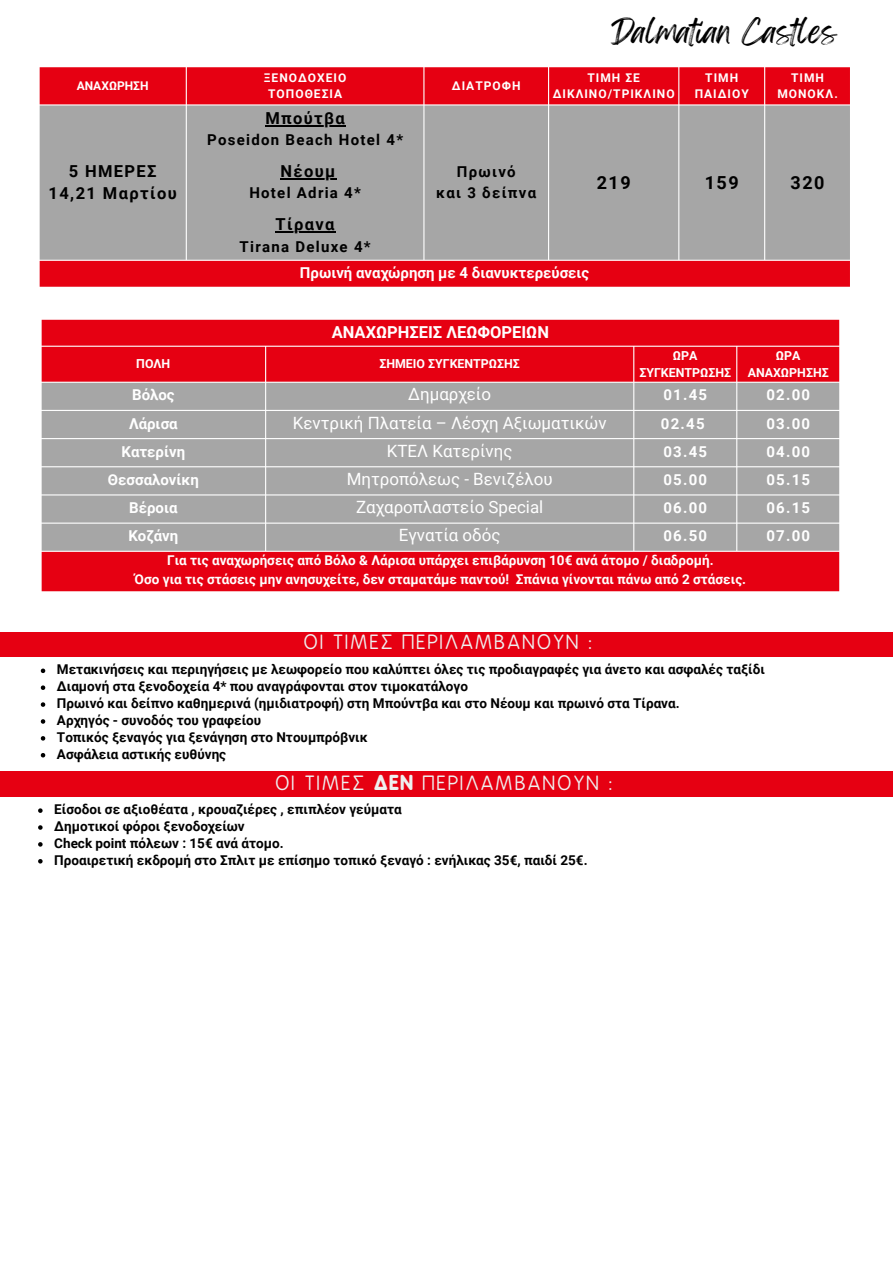
<style>
.page{position:relative;width:893px;height:1264px;background:#fff}
.page>*{position:absolute;margin:0;border:0;box-sizing:border-box;transform-origin:0 0}
.t1{font:27.75px "Feeling Passionate";color:#000}
.t2{font:19.5px "B Preplay";letter-spacing:.085em;color:#efefef}
.t3{font:700 18px "Roboto";letter-spacing:.085em;color:#000}
.t4{font:16.95px "Roboto";color:#fff}
.t5{font:700 16.5px "Roboto";letter-spacing:.085em;color:#000}
.t6{font:700 16.5px "Roboto";color:#fff}
.t7{font:700 15px "Roboto";color:#fff}
.t8{font:700 15px "Roboto";letter-spacing:.085em;color:#000}
.t9{font:700 13.5px "Roboto";color:#000}
.t10{font:700 13.5px "Roboto";color:#fff}
.t11{font:700 12.45px/16.5px "Roboto";color:#fff;text-align:center}
.t12{font:700 12px/16.2px "Roboto";letter-spacing:.085em;color:#fff;text-align:center}
.t13{font:700 12px "Roboto";color:#fff}
.s1{font-weight:700}
</style>
<div class="page">
<div style="left:42px;top:320px;width:797px;height:271px;background:#e60012"></div>
<div style="left:42px;top:383px;width:797px;height:167px;background:#a6a6a6"></div>
<div style="left:40px;top:67px;width:809px;height:220px;background:#e60012"></div>
<div style="left:40px;top:105px;width:809px;height:155px;background:#a6a6a6"></div>
<hr style="left:265px;top:125px;width:81px;height:2px;background:#000">
<hr style="left:280px;top:178px;width:56px;height:2px;background:#000">
<hr style="left:275px;top:232px;width:61px;height:1px;background:#000">
<div style="left:0;top:632px;width:892px;height:24px;background:#e60012"></div>
<svg style="left:41px;top:668px;width:4px;height:5px"></svg>
<svg style="left:41px;top:685px;width:4px;height:5px"></svg>
<svg style="left:41px;top:702px;width:4px;height:4px"></svg>
<svg style="left:41px;top:719px;width:4px;height:4px"></svg>
<svg style="left:41px;top:736px;width:4px;height:4px"></svg>
<svg style="left:41px;top:753px;width:4px;height:4px"></svg>
<div style="left:0;top:771px;width:892px;height:25px;background:#e60012"></div>
<svg style="left:38px;top:808px;width:5px;height:4px"></svg>
<svg style="left:38px;top:825px;width:5px;height:4px"></svg>
<svg style="left:38px;top:842px;width:5px;height:4px"></svg>
<svg style="left:38px;top:859px;width:5px;height:4px"></svg>
<p class="t13" style="left:77px;top:78px;width:73px">ΑΝΑΧΩΡΗΣΗ</p>
<p class="t5" style="left:69px;top:161px;width:89px">5 ΗΜΕΡΕΣ</p>
<p class="t5" style="left:49px;top:184px;width:130px">14,21 Μαρτίου</p>
<p class="t12" style="left:264px;top:69px;width:84px">ΞΕΝΟΔΟΧΕΙΟ</p>
<p class="t12" style="left:268px;top:86px;width:75px">ΤΟΠΟΘΕΣΙΑ</p>
<p class="t5" style="left:265px;top:109px;width:81px">Μπούτβα</p>
<p class="t8" style="left:207px;top:131px;width:197px">Poseidon Beach Hotel 4*</p>
<p class="t5" style="left:280px;top:162px;width:56px">Νέουμ</p>
<p class="t8" style="left:249px;top:184px;width:113px">Hotel Adria 4*</p>
<p class="t5" style="left:275px;top:215px;width:60px">Τίρανα</p>
<p class="t8" style="left:240px;top:238px;width:132px">Tirana Deluxe 4*</p>
<p class="t12" style="left:452px;top:77px;width:70px">ΔΙΑΤΡΟΦΗ</p>
<p class="t1" style="left:610px;top:9px;width:228px">Dalmatian Castles</p>
<p class="t12" style="left:587px;top:69px;width:54px">ΤΙΜΗ ΣΕ</p>
<p class="t12" style="left:552px;top:86px;width:123px">ΔΙΚΛΙΝΟ/ΤΡΙΚΛΙΝΟ</p>
<p class="t12" style="left:705px;top:69px;width:34px">ΤΙΜΗ</p>
<p class="t12" style="left:694px;top:86px;width:56px">ΠΑΙΔΙΟΥ</p>
<p class="t12" style="left:777px;top:69px;width:62px">ΤΙΜΗ<br>ΜΟΝΟΚΛ.</p>
<p class="t8" style="left:457px;top:163px;width:60px">Πρωινό</p>
<p class="t8" style="left:436px;top:184px;width:101px">και 3 δείπνα</p>
<p class="t3" style="left:596px;top:172px;width:35px">219</p>
<p class="t3" style="left:704px;top:172px;width:35px">159</p>
<p class="t3" style="left:790px;top:172px;width:35px">320</p>
<p class="t7" style="left:300px;top:264px;width:291px">Πρωινή αναχώρηση με 4 διανυκτερεύσεις</p>
<p class="t6" style="left:332px;top:323px;width:219px">ΑΝΑΧΩΡΗΣΕΙΣ ΛΕΩΦΟΡΕΙΩΝ</p>
<p class="t11" style="left:136px;top:356px;width:36px">ΠΟΛΗ</p>
<p class="t11" style="left:379px;top:356px;width:142px">ΣΗΜΕΙΟ ΣΥΓΚΕΝΤΡΩΣΗΣ</p>
<p class="t11" style="left:639px;top:348px;width:93px">ΩΡΑ<br>ΣΥΓΚΕΝΤΡΩΣΗΣ</p>
<p class="t11" style="left:747px;top:348px;width:82px">ΩΡΑ<br>ΑΝΑΧΩΡΗΣΗΣ</p>
<p class="t7" style="left:132px;top:386px;width:44px">Βόλος</p>
<p class="t4" style="left:408px;top:384px;width:84px">Δημαρχείο</p>
<p class="t7" style="left:663px;top:386px;width:45px">01.45</p>
<p class="t7" style="left:766px;top:386px;width:45px">02.00</p>
<p class="t7" style="left:129px;top:414px;width:50px">Λάρισα</p>
<p class="t4" style="left:293px;top:413px;width:315px">Κεντρική Πλατεία – Λέσχη Αξιωματικών</p>
<p class="t7" style="left:660px;top:414px;width:45px">02.45</p>
<p class="t7" style="left:766px;top:414px;width:45px">03.00</p>
<p class="t7" style="left:121px;top:443px;width:65px">Κατερίνη</p>
<p class="t4" style="left:387px;top:441px;width:127px">ΚΤΕΛ Κατερίνης</p>
<p class="t7" style="left:663px;top:443px;width:45px">03.45</p>
<p class="t7" style="left:766px;top:443px;width:45px">04.00</p>
<p class="t7" style="left:108px;top:471px;width:92px">Θεσσαλονίκη</p>
<p class="t4" style="left:347px;top:469px;width:207px">Μητροπόλεως - Βενιζέλου</p>
<p class="t7" style="left:663px;top:471px;width:45px">05.00</p>
<p class="t7" style="left:766px;top:471px;width:45px">05.15</p>
<p class="t7" style="left:129px;top:499px;width:50px">Βέροια</p>
<p class="t4" style="left:356px;top:497px;width:189px">Ζαχαροπλαστείο Special</p>
<p class="t7" style="left:663px;top:499px;width:45px">06.00</p>
<p class="t7" style="left:766px;top:499px;width:45px">06.15</p>
<p class="t7" style="left:128px;top:527px;width:51px">Κοζάνη</p>
<p class="t4" style="left:399px;top:525px;width:103px">Εγνατία οδός</p>
<p class="t7" style="left:663px;top:527px;width:45px">06.50</p>
<p class="t7" style="left:766px;top:527px;width:45px">07.00</p>
<p class="t10" style="left:167px;top:552px;width:548px">Για τις αναχωρήσεις από Βόλο &amp; Λάρισα υπάρχει επιβάρυνση 10€ ανά άτομο / διαδρομή.</p>
<p class="t10" style="left:135px;top:571px;width:613px">Όσο για τις στάσεις μην ανησυχείτε, δεν σταματάμε παντού! Σπάνια γίνονται πάνω από 2 στάσεις.</p>
<p class="t2" style="left:304px;top:631px;width:290px">ΟΙ ΤΙΜΕΣ ΠΕΡΙΛΑΜΒΑΝΟΥΝ :</p>
<p class="t9" style="left:57px;top:661px;width:709px">Μετακινήσεις και περιηγήσεις με λεωφορείο που καλύπτει όλες τις προδιαγραφές για άνετο και ασφαλές ταξίδι</p>
<p class="t9" style="left:57px;top:678px;width:412px">Διαμονή στα ξενοδοχεία 4* που αναγράφονται στον τιμοκατάλογο</p>
<p class="t9" style="left:57px;top:695px;width:624px">Πρωινό και δείπνο καθημερινά (ημιδιατροφή) στη Μπούντβα και στο Νέουμ και πρωινό στα Τίρανα.</p>
<p class="t9" style="left:57px;top:712px;width:206px">Αρχηγός - συνοδός του γραφείου</p>
<p class="t9" style="left:57px;top:729px;width:312px">Τοπικός ξεναγός για ξενάγηση στο Ντουμπρόβνικ</p>
<p class="t9" style="left:57px;top:746px;width:171px">Ασφάλεια αστικής ευθύνης</p>
<p class="t2" style="left:276px;top:772px;width:339px">ΟΙ ΤΙΜΕΣ <span class="s1">ΔΕΝ</span> ΠΕΡΙΛΑΜΒΑΝΟΥΝ :</p>
<p class="t9" style="left:54px;top:801px;width:349px">Είσοδοι σε αξιοθέατα , κρουαζιέρες , επιπλέον γεύματα</p>
<p class="t9" style="left:54px;top:818px;width:192px">Δημοτικοί φόροι ξενοδοχείων</p>
<p class="t9" style="left:54px;top:835px;width:231px">Check point πόλεων : 15€ ανά άτομο.</p>
<p class="t9" style="left:54px;top:852px;width:534px">Προαιρετική εκδρομή στο Σπλιτ με επίσημο τοπικό ξεναγό : ενήλικας 35€, παιδί 25€.</p>
</div>
